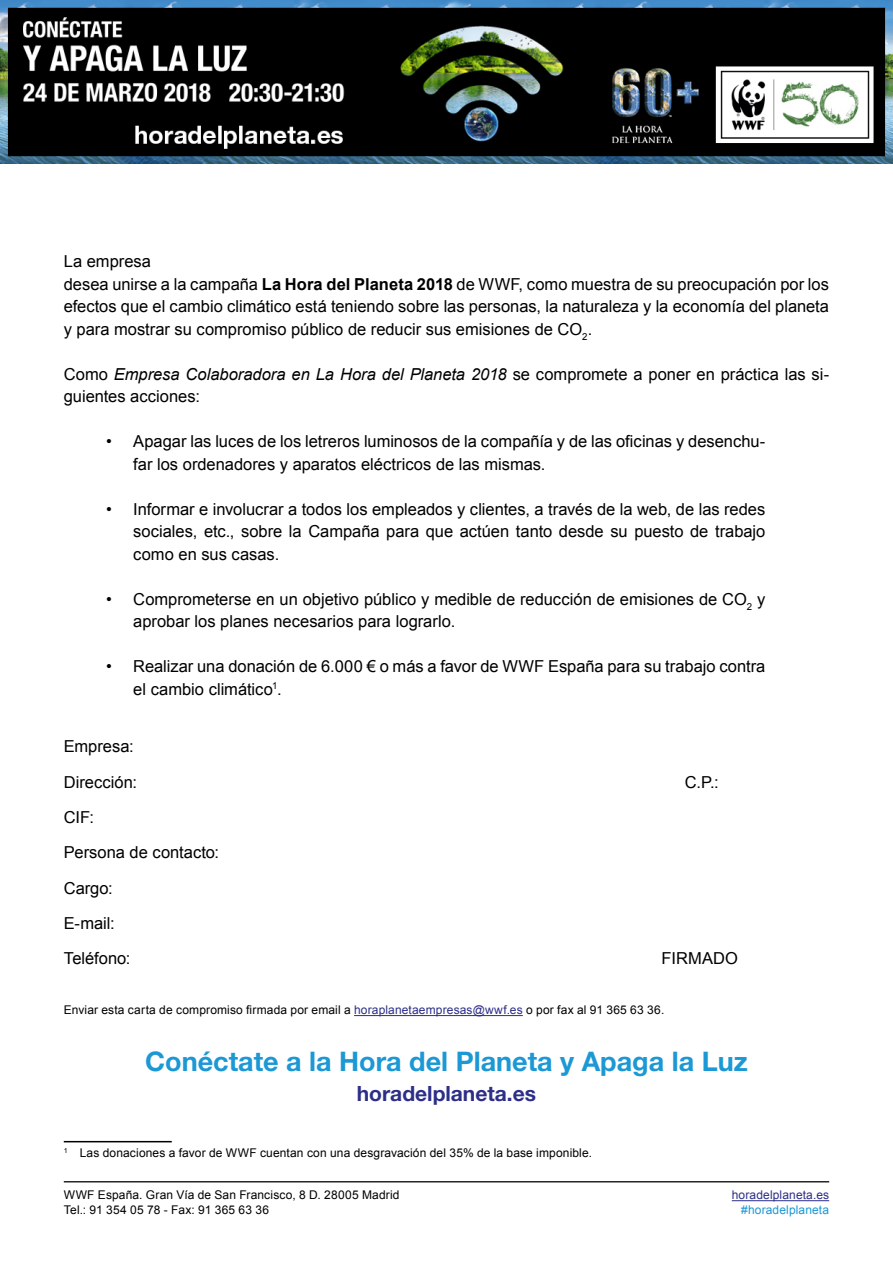
<style>
.page{position:relative;width:893px;height:1263px;background:#fff}
.page>*{position:absolute;margin:0;border:0;box-sizing:border-box;transform-origin:0 0}
.t1{font:700 27px "Helvetica Neue LT Std";color:#1c98d5}
.t2{font:700 21px "Helvetica Neue LT Std";color:#2d2e87}
.t3{font:16.5px/22.5px "Arial";color:#000}
.t4{font:12px "Arial";letter-spacing:.01em;color:#000}
.t5{font:12px "Arial";letter-spacing:.01em;color:#2d2e87}
.t6{font:12px "Arial";letter-spacing:.01em;color:#1c98d5}
.s1{font-weight:700}
.s2{font-style:italic}
.s3{color:#2d2e87}
</style>
<div class="page">
<hr style="left:64px;top:1181px;width:765px;height:1px;background:#000">
<hr style="left:732px;top:1200px;width:97px;height:1px;background:#2d2e87">
<img style="left:0;top:0;width:893px;height:163px">
<hr style="left:354px;top:1015px;width:169px;height:1px;background:#2d2e87">
<hr style="left:64px;top:1141px;width:108px;height:1px;background:#000">
<p class="t3" style="left:64px;top:250px;width:767px">La empresa<br>desea unirse a la campaña <span class="s1">La Hora del Planeta 2018</span> de WWF, como muestra de su preocupación por los efectos que el cambio climático está teniendo sobre las personas, la naturaleza y la economía del planeta y para mostrar su compromiso público de reducir sus emisiones de CO<sub>2</sub>.</p>
<p class="t3" style="left:64px;top:363px;width:767px">Como <span class="s2">Empresa Colaboradora en La Hora del Planeta 2018</span> se compromete a poner en práctica las si&shy;guientes acciones:</p>
<p class="t3" style="left:133px;top:430px;width:634px;text-indent:-27px">• Apagar las luces de los letreros luminosos de la compañía y de las oficinas y desenchu&shy;far los ordenadores y aparatos eléctricos de las mismas.</p>
<p class="t3" style="left:133px;top:498px;width:634px;text-align:justify;text-indent:-27px">• Informar e involucrar a todos los empleados y clientes, a través de la web, de las redes sociales, etc., sobre la Campaña para que actúen tanto desde su puesto de trabajo como en sus casas.</p>
<p class="t3" style="left:133px;top:588px;width:634px;text-indent:-27px">• Comprometerse en un objetivo público y medible de reducción de emisiones de CO<sub>2</sub> y aprobar los planes necesarios para lograrlo.</p>
<p class="t3" style="left:133px;top:655px;width:634px;text-indent:-27px">• Realizar una donación de 6.000 € o más a favor de WWF España para su trabajo contra el cambio climático<sup>1</sup>.</p>
<p class="t3" style="left:64px;top:729px;width:75px;line-height:35.2px">Empresa:<br>Dirección:</p>
<p class="t3" style="left:64px;top:800px;width:157px;line-height:35.2px">CIF:<br>Persona de contacto:<br>Cargo:<br>E-mail:<br>Teléfono:</p>
<p class="t3" style="left:685px;top:771px;width:36px">C.P.:</p>
<p class="t3" style="left:662px;top:947px;width:78px">FIRMADO</p>
<p class="t4" style="left:64px;top:1002px;width:602px">Enviar esta carta de compromiso firmada por email a <span class="s3">horaplanetaempresas@wwf.es</span> o por fax al 91 365 63 36.</p>
<h1 class="t1" style="left:145px;top:1045px;width:604px">Conéctate a la Hora del Planeta y Apaga la Luz</h1>
<p class="t2" style="left:357px;top:1081px;width:181px">horadelplaneta.es</p>
<p class="t4" style="left:64px;top:1144px;width:530px"><sup>1</sup> Las donaciones a favor de WWF cuentan con una desgravación del 35% de la base imponible.</p>
<p class="t4" style="left:64px;top:1187px;width:337px">WWF España. Gran Vía de San Francisco, 8 D. 28005 Madrid</p>
<p class="t5" style="left:732px;top:1187px;width:99px">horadelplaneta.es</p>
<p class="t4" style="left:64px;top:1202px;width:207px">Tel.: 91 354 05 78 - Fax: 91 365 63 36</p>
<p class="t6" style="left:741px;top:1202px;width:90px">#horadelplaneta</p>
</div>
